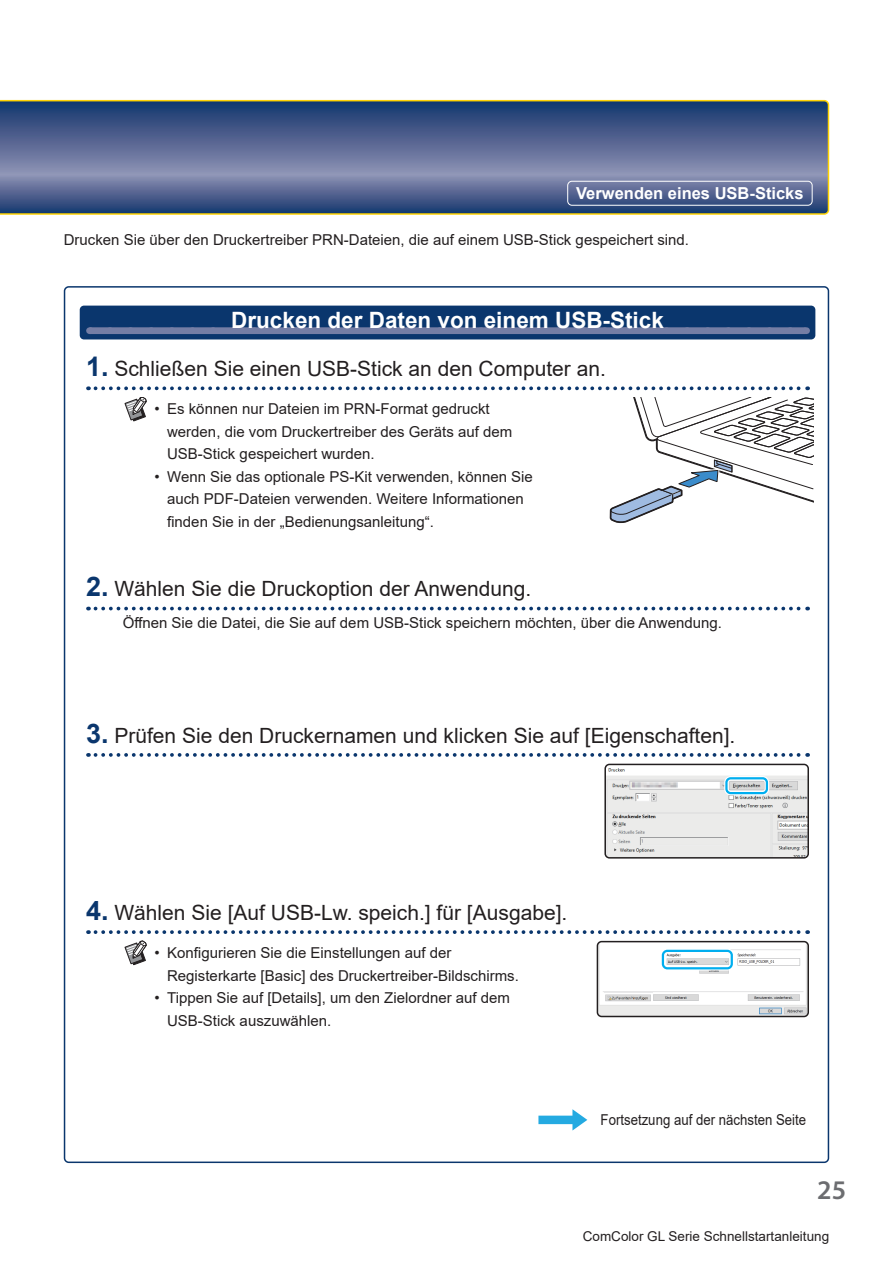
<style>
.page{position:relative;width:893px;height:1263px;background:#fff}
.page>*{position:absolute;margin:0;border:0;box-sizing:border-box;transform-origin:0 0}
.t1{font:600 27px "Myriad Pro";color:#6c6d70}
.t2{font:700 22.5px "Arial";color:#fff}
.t3{font:21px "Arial";color:#231f20}
.t4{font:700 16.5px "Arial";color:#fff}
.t5{font:15px/22.5px "Arial";color:#231f20}
.t6{font:15px "Arial";color:#231f20;scale:.88 1}
.t7{font:13.5px "Arial";color:#231f20}
.s1{font-weight:700;font-size:27px;color:#0a366d}
</style>
<div class="page">
<svg style="left:0;top:100px;width:829px;height:115px;background:#56678c"></svg>
<div style="left:567px;top:181px;width:245px;height:25px;border:1px solid #fff;border-radius:4px"></div>
<div style="left:80px;top:306px;width:735px;height:33px;background:#0a366d;border-radius:4px"></div>
<div style="left:89px;top:327px;width:717px;height:7px;background:#757ea5"></div>
<svg style="left:110px;top:327px;width:685px;height:1px"></svg>
<svg style="left:95px;top:386px;width:713px;height:4px"></svg>
<svg style="left:95px;top:607px;width:713px;height:3px"></svg>
<svg style="left:95px;top:753px;width:713px;height:4px"></svg>
<svg style="left:95px;top:930px;width:713px;height:4px"></svg>
<svg style="left:125px;top:397px;width:21px;height:24px"></svg>
<svg style="left:609px;top:397px;width:204px;height:126px"></svg>
<img style="left:607px;top:764px;width:201px;height:94px">
<div style="left:724px;top:776px;width:45px;height:19px;border:4px solid #fff;border-radius:4px"></div>
<div style="left:725px;top:777px;width:43px;height:17px;border:2px solid #00aeef;border-radius:4px"></div>
<div style="left:604px;top:764px;width:205px;height:94px;border:2px solid #231f20;border-radius:4px"></div>
<svg style="left:125px;top:941px;width:21px;height:24px"></svg>
<img style="left:597px;top:942px;width:209px;height:74px">
<img style="left:604px;top:993px;width:48px;height:9px">
<div style="left:661px;top:948px;width:73px;height:22px;border:4px solid #fff;border-radius:4px"></div>
<div style="left:662px;top:950px;width:71px;height:19px;border:2px solid #00aeef;border-radius:4px"></div>
<div style="left:597px;top:941px;width:212px;height:76px;border:2px solid #231f20;border-radius:4px"></div>
<svg style="left:538px;top:1109px;width:49px;height:21px"></svg>
<p class="t4" style="left:576px;top:182px;width:229px">Verwenden eines USB-Sticks</p>
<p class="t5" style="left:64px;top:228px;width:627px">Drucken Sie über den Druckertreiber PRN-Dateien, die auf einem USB-Stick gespeichert sind.</p>
<h2 class="t2" style="left:231px;top:305px;width:434px">Drucken der Daten von einem USB-Stick</h2>
<h3 class="t3" style="left:86px;top:354px;width:521px"><span class="s1">1.</span> Schließen Sie einen USB-Stick an den Computer an.</h3>
<p class="t5" style="left:167px;top:398px;width:347px;text-indent:-13px">• Es können nur Dateien im PRN-Format gedruckt werden, die vom Druckertreiber des Geräts auf dem<br>USB-Stick gespeichert wurden.</p>
<p class="t5" style="left:167px;top:465px;width:367px;text-indent:-13px">• Wenn Sie das optionale PS-Kit verwenden, können Sie auch PDF-Dateien verwenden. Weitere Informationen finden Sie in der „Bedienungsanleitung“.</p>
<h3 class="t3" style="left:86px;top:575px;width:447px"><span class="s1">2.</span> Wählen Sie die Druckoption der Anwendung.</h3>
<p class="t5" style="left:123px;top:612px;width:601px">Öffnen Sie die Datei, die Sie auf dem USB-Stick speichern möchten, über die Anwendung.</p>
<h3 class="t3" style="left:86px;top:721px;width:651px"><span class="s1">3.</span> Prüfen Sie den Druckernamen und klicken Sie auf [Eigenschaften].</h3>
<h3 class="t3" style="left:86px;top:898px;width:483px"><span class="s1">4.</span> Wählen Sie [Auf USB-Lw. speich.] für [Ausgabe].</h3>
<p class="t5" style="left:167px;top:941px;width:353px;text-indent:-13px">• Konfigurieren Sie die Einstellungen auf der<br>Registerkarte [Basic] des Druckertreiber-Bildschirms.</p>
<p class="t5" style="left:167px;top:986px;width:344px;text-indent:-13px">• Tippen Sie auf [Details], um den Zielordner auf dem<br>USB-Stick auszuwählen.</p>
<p class="t6" style="left:601px;top:1110px;width:235px">Fortsetzung auf der nächsten Seite</p>
<h1 class="t1" style="left:817px;top:1173px;width:30px">25</h1>
<p class="t7" style="left:583px;top:1226px;width:248px">ComColor GL Serie Schnellstartanleitung</p>
</div>
